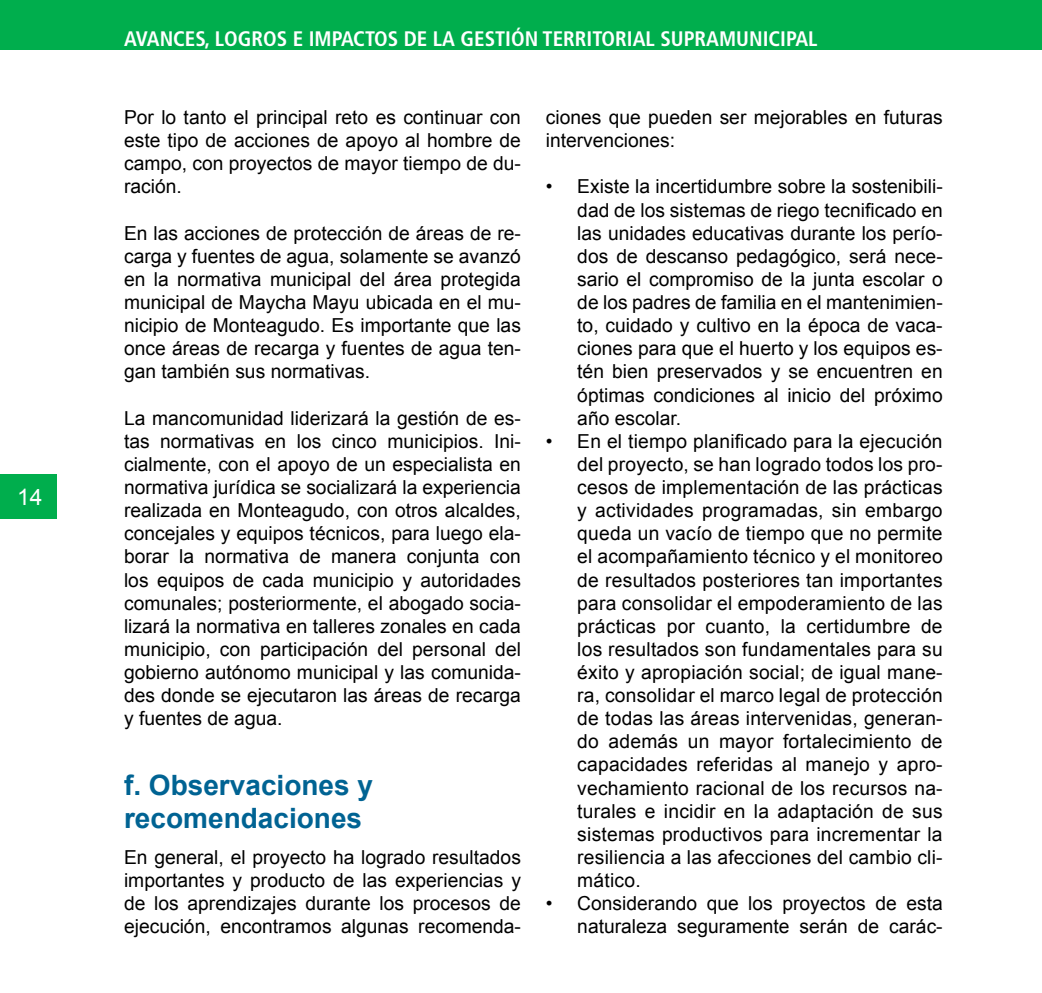
<style>
.page{position:relative;width:1042px;height:993px;background:#fff}
.page>*{position:absolute;margin:0;border:0;box-sizing:border-box;transform-origin:0 0}
.t1{font:700 28px/33.2px "Arial";color:#006393}
.t2{font:22.75px "Arial";color:#fff}
.t3{font:700 condensed 21px "Frutiger LT Std";color:#fff}
.t4{font:19.25px/23.1px "Arial";color:#000;text-align:justify}
</style>
<div class="page">
<div style="left:0;top:0;width:1041px;height:50px;background:#00ae4d"></div>
<div style="left:0;top:474px;width:57px;height:44px;background:#00ae4d"></div>
<p class="t2" style="left:17px;top:481px;width:27px">14</p>
<p class="t3" style="left:124px;top:26px;width:695px">AVANCES, LOGROS E IMPACTOS DE LA GESTIÓN TERRITORIAL SUPRAMUNICIPAL</p>
<p class="t4" style="left:124px;top:106px;width:398px">Por lo tanto el principal reto es continuar con este tipo de acciones de apoyo al hombre de campo, con proyectos de mayor tiempo de du&shy;ración.</p>
<p class="t4" style="left:124px;top:221px;width:398px">En las acciones de protección de áreas de re&shy;carga y fuentes de agua, solamente se avanzó en la normativa municipal del área protegida municipal de Maycha Mayu ubicada en el mu&shy;nicipio de Monteagudo. Es importante que las once áreas de recarga y fuentes de agua ten&shy;gan también sus normativas.</p>
<p class="t4" style="left:124px;top:406px;width:398px">La mancomunidad liderizará la gestión de es&shy;tas normativas en los cinco municipios. Ini&shy;cialmente, con el apoyo de un especialista en normativa jurídica se socializará la experiencia realizada en Monteagudo, con otros alcaldes, concejales y equipos técnicos, para luego ela&shy;borar la normativa de manera conjunta con los equipos de cada municipio y autoridades comunales; posteriormente, el abogado socia&shy;lizará la normativa en talleres zonales en cada municipio, con participación del personal del gobierno autónomo municipal y las comunida&shy;des donde se ejecutaron las áreas de recarga y fuentes de agua.</p>
<h1 class="t1" style="left:124px;top:768px;width:251px">f. Observaciones y recomendaciones</h1>
<p class="t4" style="left:124px;top:845px;width:398px">En general, el proyecto ha logrado resultados importantes y producto de las experiencias y de los aprendizajes durante los procesos de ejecución, encontramos algunas recomenda-</p>
<p class="t4" style="left:546px;top:106px;width:398px">ciones que pueden ser mejorables en futuras intervenciones:</p>
<p class="t4" style="left:577px;top:175px;width:367px;text-indent:-31px">• Existe la incertidumbre sobre la sostenibili&shy;dad de los sistemas de riego tecnificado en las unidades educativas durante los perío&shy;dos de descanso pedagógico, será nece&shy;sario el compromiso de la junta escolar o de los padres de familia en el mantenimien&shy;to, cuidado y cultivo en la época de vaca&shy;ciones para que el huerto y los equipos es&shy;tén bien preservados y se encuentren en óptimas condiciones al inicio del próximo año escolar.</p>
<p class="t4" style="left:577px;top:429px;width:367px;text-indent:-31px">• En el tiempo planificado para la ejecución del proyecto, se han logrado todos los pro&shy;cesos de implementación de las prácticas y actividades programadas, sin embargo queda un vacío de tiempo que no permite el acompañamiento técnico y el monitoreo de resultados posteriores tan importantes para consolidar el empoderamiento de las prácticas por cuanto, la certidumbre de los resultados son fundamentales para su éxito y apropiación social; de igual mane&shy;ra, consolidar el marco legal de protección de todas las áreas intervenidas, generan&shy;do además un mayor fortalecimiento de capacidades referidas al manejo y apro&shy;vechamiento racional de los recursos na&shy;turales e incidir en la adaptación de sus sistemas productivos para incrementar la resiliencia a las afecciones del cambio cli&shy;mático.</p>
<p class="t4" style="left:546px;top:891px;width:398px;text-align:right">• Considerando que los proyectos de esta naturaleza seguramente serán de carác-</p>
</div>
